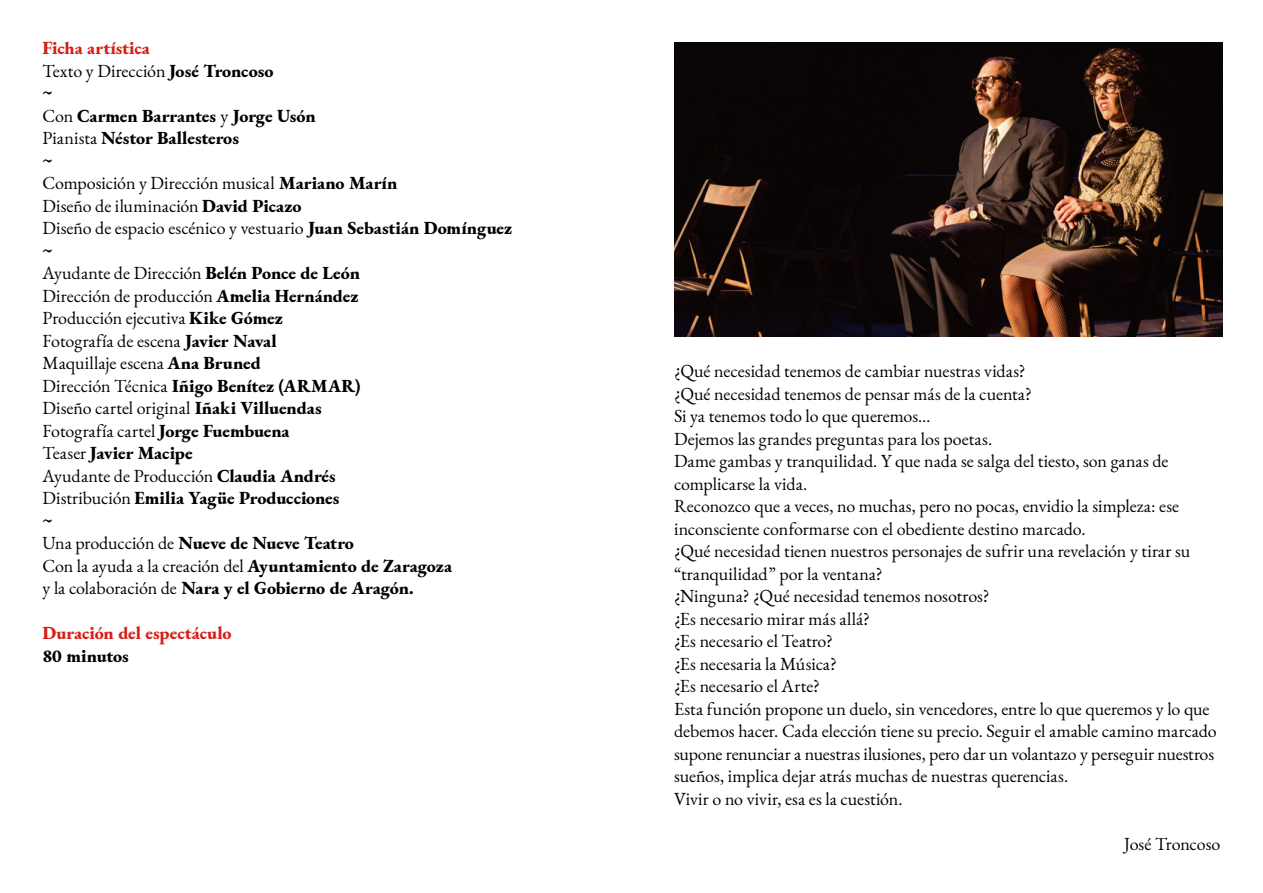
<style>
.page{position:relative;width:1263px;height:893px;background:#fff}
.page>*{position:absolute;margin:0;border:0;box-sizing:border-box;transform-origin:0 0}
.t1{font:18px/22.5px "EB Garamond";color:#000}
.t2{font:800 18px "EB Garamond";color:#d81d14}
.t3{font:800 18px "EB Garamond";color:#000}
.s1{font-weight:800;color:#d81d14}
.s2{font-weight:800}
.s3{font-weight:700}
</style>
<div class="page">
<img style="left:674px;top:43px;width:548px;height:293px">
<p class="t1" style="left:43px;top:37px;width:471px"><span class="s1">Ficha artística<br></span>Texto y Dirección <span class="s2">José Troncoso<br>~<br></span>Con <span class="s2">Carmen Barrantes</span> y <span class="s2">Jorge Usón<br></span>Pianista <span class="s2">Néstor Ballesteros<br>~<br></span>Composición y Dirección musical <span class="s2">Mariano Marín<br></span>Diseño de iluminación <span class="s2">David Picazo<br></span>Diseño de espacio escénico y vestuario <span class="s2">Juan Sebastián Domínguez ~<br></span>Ayudante de Dirección <span class="s2">Belén Ponce de León<br></span>Dirección de producción <span class="s2">Amelia Hernández<br></span>Producción ejecutiva <span class="s2">Kike Gómez<br></span>Fotografía de escena <span class="s2">Javier Naval<br></span>Maquillaje escena <span class="s2">Ana Bruned<br></span>Dirección Técnica <span class="s2">Iñigo Benítez (ARMAR)<br></span>Diseño cartel original <span class="s2">Iñaki Villuendas<br></span>Fotografía cartel <span class="s2">Jorge Fuembuena<br></span>Teaser <span class="s2">Javier Macipe<br></span>Ayudante de Producción <span class="s2">Claudia André</span><span class="s3">s<br></span>Distribución <span class="s2">Emilia Yagüe Producciones<br>~<br></span>Una producción de <span class="s2">Nueve de Nueve Teatro<br></span>Con la ayuda a la creación del <span class="s2">Ayuntamiento de Zaragoza<br></span>y la colaboración de <span class="s2">Nara y el Gobierno de Aragón.</span></p>
<p class="t2" style="left:43px;top:622px;width:191px">Duración del espectáculo</p>
<p class="t3" style="left:43px;top:644px;width:88px">80 minutos</p>
<p class="t1" style="left:674px;top:360px;width:544px">¿Qué necesidad tenemos de cambiar nuestras vidas?<br>¿Qué necesidad tenemos de pensar más de la cuenta?<br>Si ya tenemos todo lo que queremos…<br>Dejemos las grandes preguntas para los poetas.<br>Dame gambas y tranquilidad. Y que nada se salga del tiesto, son ganas de complicarse la vida.<br>Reconozco que a veces, no muchas, pero no pocas, envidio la simpleza: ese inconsciente conformarse con el obediente destino marcado.<br>¿Qué necesidad tienen nuestros personajes de sufrir una revelación y tirar su “tranquilidad” por la ventana?<br>¿Ninguna? ¿Qué necesidad tenemos nosotros?<br>¿Es necesario mirar más allá?<br>¿Es necesario el Teatro?<br>¿Es necesaria la Música?<br>¿Es necesario el Arte?<br>Esta función propone un duelo, sin vencedores, entre lo que queremos y lo que debemos hacer. Cada elección tiene su precio. Seguir el amable camino marcado supone renunciar a nuestras ilusiones, pero dar un volantazo y perseguir nuestros sueños, implica dejar atrás muchas de nuestras querencias.<br>Vivir o no vivir, esa es la cuestión.</p>
<p class="t1" style="left:1124px;top:832px;width:98px">José Troncoso</p>
</div>
